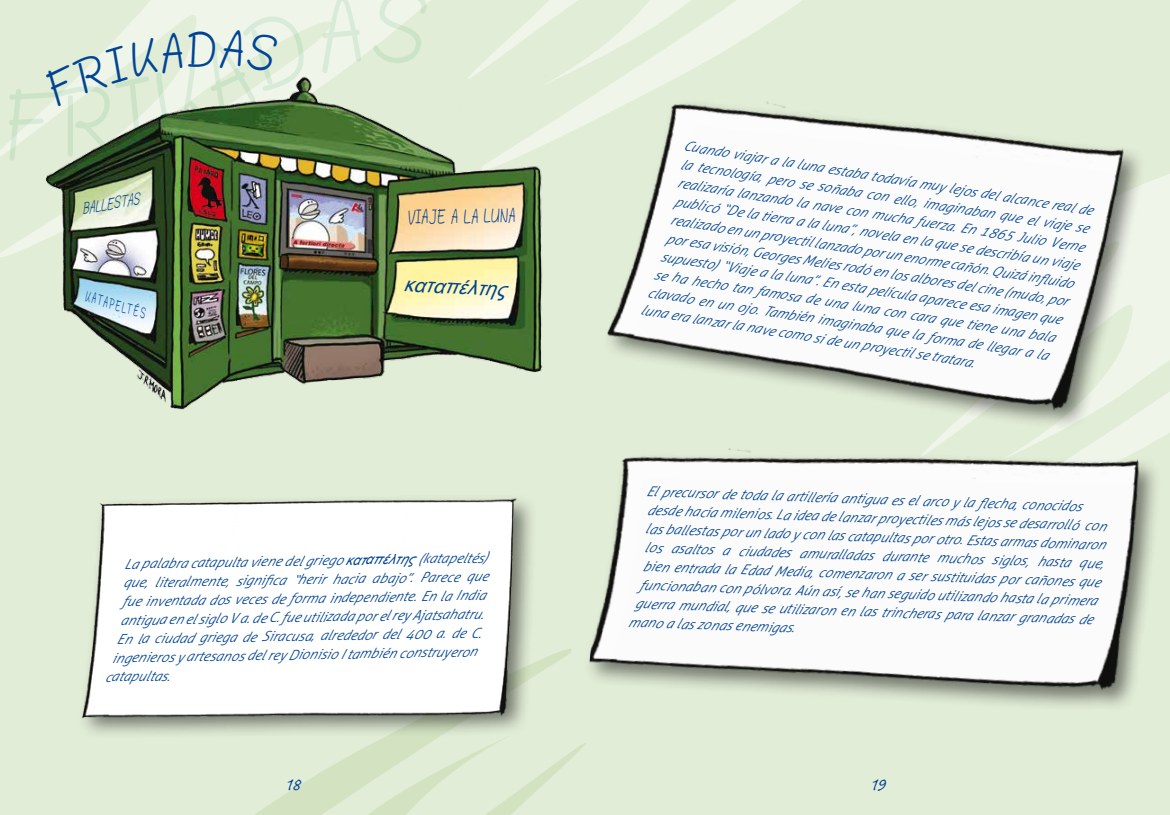
<style>
.page{position:relative;width:1170px;height:815px;background:#fff}
.page>*{position:absolute;margin:0;border:0;box-sizing:border-box;transform-origin:0 0}
.t1{font:22.5px "Caflisch Script";color:#004494}
.t2{font:italic 20px "Arial";color:#004494}
.t3{font:15px "Blokletters Balpen";color:#004494;scale:.72 1}
.t4{font:italic 300 13.75px "Aller";color:#004494}
.t5{font:italic 12.5px "Blokletters Balpen";color:#004494;scale:.72 1}
.t6{font:italic 11.25px "Blokletters Balpen";color:#004494;scale:.61 1}
.s1{font-family:"Arial";font-weight:400}
</style>
<div class="page">
<div style="left:0;top:259px;width:1169px;height:556px;background:#e2edd7"></div>
<div style="left:0;top:0;width:601px;height:259px;background:#e2edd7"></div>
<svg style="left:466px;top:0;width:703px;height:172px;background:#e4eeda"></svg>
<svg style="left:1146px;top:143px;width:23px;height:406px;background:#ecf2e4"></svg>
<svg style="left:0;top:642px;width:647px;height:173px;background:#e0ebd4"></svg>
<div style="left:601px;top:98px;width:545px;height:335px;background:#000;opacity:.5"></div>
<img style="left:605px;top:49px;width:532px;height:358px">
<img style="left:37px;top:53px;width:515px;height:372px">
<div style="left:76px;top:493px;width:461px;height:247px;background:#000;opacity:.5"></div>
<img style="left:57px;top:487px;width:471px;height:240px">
<img style="left:589px;top:407px;width:578px;height:310px">
<svg style="left:372px;top:0;width:55px;height:64px;background:#e7f0de"></svg>
<svg style="left:8px;top:0;width:358px;height:161px;background:#c0cfb5"></svg>
<p class="t5" style="left:80px;top:200px;width:83px;rotate:-10deg">BALLESTAS</p>
<p class="t6" style="left:89px;top:288px;width:104px;rotate:17deg">KATAPELTÉS</p>
<p class="t3" style="left:408px;top:206px;width:150px;rotate:-1deg">VIAJE A LA LUNA</p>
<h2 class="t2" style="left:404px;top:270px;width:103px;rotate:3deg">καταπέλτης</h2>
<p class="t4" style="left:123px;top:556px;width:365px;rotate:-1deg">La palabra catapulta viene del griego <span class="s1">καταπέλτης</span> (katapeltés)</p>
<p class="t4" style="left:123px;top:574px;width:366px;rotate:-1deg">que, literalmente, signifi ca “herir hacia abajo”. Parece que</p>
<p class="t4" style="left:122px;top:593px;width:365px;rotate:-1deg">fue inventada dos veces de forma independiente. En la India</p>
<p class="t4" style="left:119px;top:612px;width:365px;rotate:-1deg">antigua en el siglo V a. de C. fue utilizada por el rey Ajatsahatru.</p>
<p class="t4" style="left:116px;top:631px;width:366px;rotate:-1deg">En la ciudad griega de Siracusa, alrededor del 400 a. de C.</p>
<p class="t4" style="left:111px;top:650px;width:366px;rotate:-1deg">ingenieros y artesanos del rey Dionisio I también construyeron</p>
<p class="t4" style="left:104px;top:668px;width:66px;rotate:-1deg">catapultas.</p>
<p class="t4" style="left:684px;top:137px;width:415px;rotate:9deg">Cuando viajar a la luna estaba todavía muy lejos del alcance real de</p>
<p class="t4" style="left:681px;top:156px;width:414px;rotate:9deg">la tecnología, pero se soñaba con ello, imaginaban que el viaje se</p>
<p class="t4" style="left:678px;top:174px;width:413px;rotate:9deg">realizaría lanzando la nave con mucha fuerza. En 1865 Julio Verne</p>
<p class="t4" style="left:675px;top:193px;width:410px;rotate:9deg">publicó “De la tierra a la luna”, novela en la que se describía un viaje</p>
<p class="t4" style="left:671px;top:211px;width:409px;rotate:9deg">realizado en un proyectil lanzado por un enorme cañón. Quizá infl uido</p>
<p class="t4" style="left:667px;top:230px;width:408px;rotate:9deg">por esa visión, Georges Melies rodó en los albores del cine (mudo, por</p>
<p class="t4" style="left:661px;top:248px;width:407px;rotate:9deg">supuesto) “Viaje a la luna”. En esta película aparece esa imagen que</p>
<p class="t4" style="left:655px;top:266px;width:407px;rotate:9deg">se ha hecho tan famosa de una luna con cara que tiene una bala</p>
<p class="t4" style="left:648px;top:284px;width:406px;rotate:9deg">clavado en un ojo. También imaginaba que la forma de llegar a la</p>
<p class="t4" style="left:641px;top:301px;width:339px;rotate:9deg">luna era lanzar la nave como si de un proyectil se tratara.</p>
<p class="t4" style="left:646px;top:483px;width:437px;rotate:2deg">El precursor de toda la artillería antigua es el arco y la fl echa, conocidos</p>
<p class="t4" style="left:647px;top:502px;width:460px;rotate:2deg">desde hacía milenios. La idea de lanzar proyectiles más lejos se desarrolló con</p>
<p class="t4" style="left:645px;top:520px;width:462px;rotate:2deg">las ballestas por un lado y con las catapultas por otro. Estas armas dominaron</p>
<p class="t4" style="left:644px;top:539px;width:460px;rotate:2deg">los asaltos a ciudades amuralladas durante muchos siglos, hasta que,</p>
<p class="t4" style="left:642px;top:558px;width:459px;rotate:2deg">bien entrada la Edad Media, comenzaron a ser sustituidas por cañones que</p>
<p class="t4" style="left:639px;top:576px;width:459px;rotate:2deg">funcionaban con pólvora. Aún así, se han seguido utilizando hasta la primera</p>
<p class="t4" style="left:635px;top:595px;width:459px;rotate:2deg">guerra mundial, que se utilizaron en las trincheras para lanzar granadas de</p>
<p class="t4" style="left:628px;top:614px;width:168px;rotate:2deg">mano a las zonas enemigas.</p>
<h1 class="t1" style="left:285px;top:773px;width:17px">18</h1>
<h1 class="t1" style="left:869px;top:773px;width:17px">19</h1>
</div>
